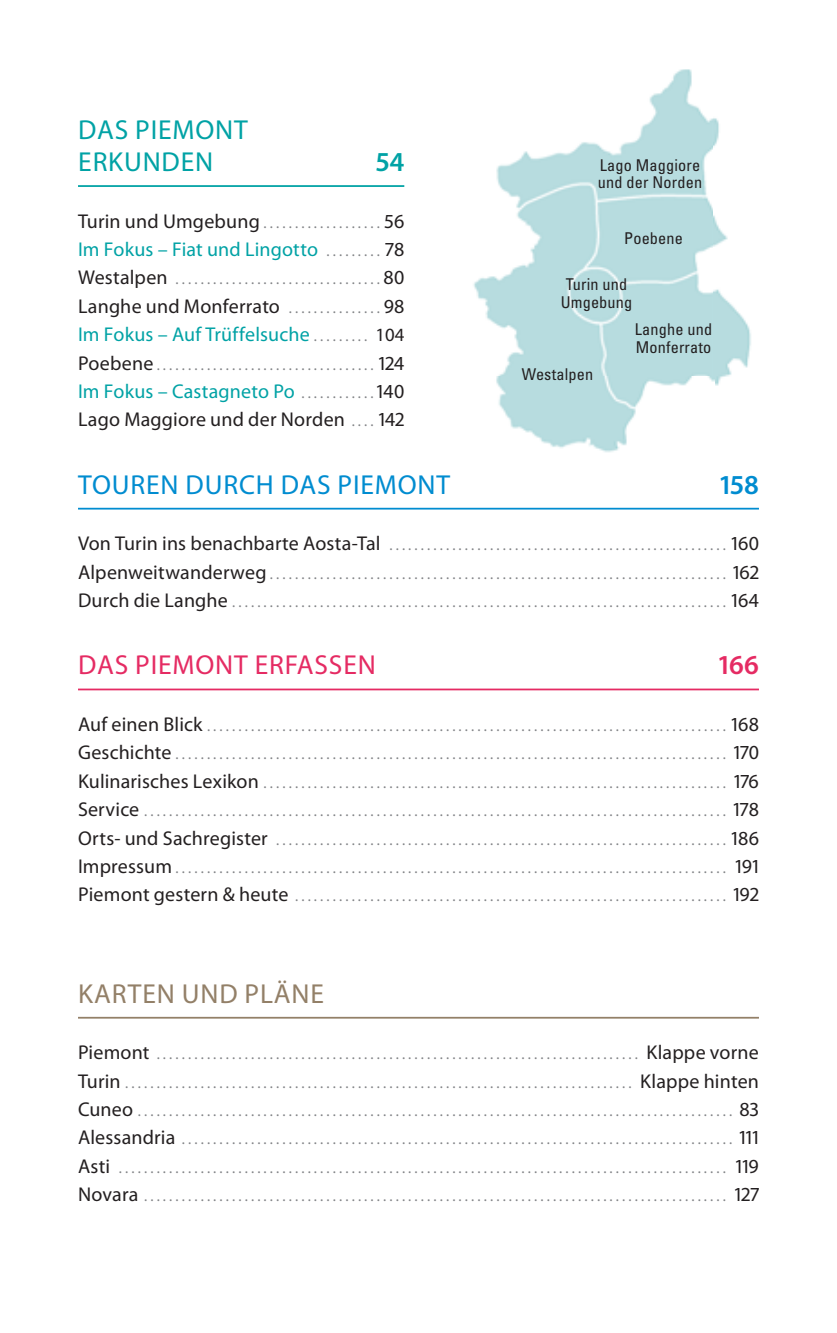
<style>
.page{position:relative;width:837px;height:1333px;background:#fff}
.page>*{position:absolute;margin:0;border:0;box-sizing:border-box;transform-origin:0 0}
.t1{font:27.5px "Myriad Pro";letter-spacing:.03em;color:#008cd0}
.t2{font:27.5px/32px "Myriad Pro";letter-spacing:.03em;color:#00a2a5}
.t3{font:27.5px "Myriad Pro";letter-spacing:.03em;color:#e52b63}
.t4{font:27.5px "Myriad Pro";letter-spacing:.03em;color:#938068}
.t5{font:600 27.5px "Myriad Pro";color:#008cd0}
.t6{font:600 27.5px "Myriad Pro";color:#e52b63}
.t7{font:600 27.5px "Myriad Pro";color:#00a2a5}
.t8{font:20px/28.2px "Myriad Pro";letter-spacing:.01em;color:#231f20}
.t9{font:20px "Myriad Pro";letter-spacing:.005em;color:#00a2a5}
.t10{font:condensed 16.25px/17.5px "Univers";letter-spacing:.01em;color:#231f20}
.t11{font:15px/28.2px "Myriad Pro";color:#808285;text-align:justify}
.s1{font-size:20px;color:#231f20}
.s2{font-size:15px;color:#808285}
.s3{color:#231f20}
.s4{font-size:20px;color:#00a2a5}
.s5{font-size:18.75px;color:#231f20}
.s6{color:#00a2a5}
</style>
<div class="page">
<hr style="left:78px;top:185px;width:326px;height:2px;background:#00a2a5">
<hr style="left:78px;top:508px;width:680px;height:1px;background:#008cd0">
<hr style="left:78px;top:688px;width:680px;height:2px;background:#e52b63">
<hr style="left:78px;top:1016px;width:680px;height:2px;background:#938068">
<img style="left:473px;top:146px;width:240px;height:307px">
<img style="left:578px;top:70px;width:135px;height:76px">
<img style="left:713px;top:118px;width:38px;height:268px">
<h1 class="t2" style="left:78px;top:116px;width:171px">DAS PIEMONT<br>ERKUNDEN</h1>
<h1 class="t7" style="left:376px;top:151px;width:30px">54</h1>
<p class="t11" style="left:78px;top:210px;width:327px"><span class="s1">Turin und Umgebung</span> . . . . . . . . . . . . . . . . . . . <span class="s1">56</span></p>
<h2 class="t9" style="left:78px;top:242px;width:328px">Im Fokus – Fiat und Lingotto <span class="s2">. . . . . . . . .</span> <span class="s3">78</span></h2>
<p class="t11" style="left:78px;top:266px;width:327px"><span class="s1">Westalpen</span> . . . . . . . . . . . . . . . . . . . . . . . . . . . . . . . . . <span class="s1">80</span></p>
<p class="t11" style="left:78px;top:295px;width:327px"><span class="s1">Langhe und Monferrato</span> . . . . . . . . . . . . . . . <span class="s1">98<br></span><span class="s4">Im Fokus – Auf Trüffelsuche</span> . . . . . . . . . <span class="s5">104</span></p>
<p class="t11" style="left:78px;top:351px;width:327px"><span class="s1">Poebene</span> . . . . . . . . . . . . . . . . . . . . . . . . . . . . . . . . . . . <span class="s1">124</span></p>
<h2 class="t8" style="left:78px;top:378px;width:328px"><span class="s6">Im Fokus – Castagneto Po</span> <span class="s2">. . . . . . . . . . . .</span> 140<br>Lago Maggiore und der Norden <span class="s2">. . . .</span> 142</h2>
<p class="t10" style="left:597px;top:158px;width:106px">Lago Maggiore und der Norden</p>
<p class="t10" style="left:624px;top:231px;width:60px">Poebene</p>
<p class="t10" style="left:560px;top:277px;width:73px;text-align:center">Turin und<br>Umgebung</p>
<p class="t10" style="left:521px;top:367px;width:73px">Westalpen</p>
<p class="t10" style="left:634px;top:322px;width:79px">Langhe und<br>Monferrato</p>
<h1 class="t1" style="left:78px;top:474px;width:373px">TOUREN DURCH DAS PIEMONT</h1>
<h1 class="t5" style="left:720px;top:474px;width:40px">158</h1>
<p class="t11" style="left:78px;top:532px;width:682px"><span class="s1">Von Turin ins benachbarte Aosta-Tal</span> . . . . . . . . . . . . . . . . . . . . . . . . . . . . . . . . . . . . . . . . . . . . . . . . . . . . . . <span class="s1">160<br>Alpenweitwanderweg</span> . . . . . . . . . . . . . . . . . . . . . . . . . . . . . . . . . . . . . . . . . . . . . . . . . . . . . . . . . . . . . . . . . . . . . . . . . <span class="s1">162<br>Durch die Langhe</span> . . . . . . . . . . . . . . . . . . . . . . . . . . . . . . . . . . . . . . . . . . . . . . . . . . . . . . . . . . . . . . . . . . . . . . . . . . . . . . . <span class="s1">164</span></p>
<h1 class="t3" style="left:78px;top:654px;width:299px">DAS PIEMONT ERFASSEN</h1>
<h1 class="t6" style="left:718px;top:654px;width:41px">166</h1>
<p class="t11" style="left:78px;top:713px;width:682px"><span class="s1">Auf einen Blick</span> . . . . . . . . . . . . . . . . . . . . . . . . . . . . . . . . . . . . . . . . . . . . . . . . . . . . . . . . . . . . . . . . . . . . . . . . . . . . . . . . . . . <span class="s1">168<br>Geschichte</span> . . . . . . . . . . . . . . . . . . . . . . . . . . . . . . . . . . . . . . . . . . . . . . . . . . . . . . . . . . . . . . . . . . . . . . . . . . . . . . . . . . . . . . . . <span class="s1">170<br>Kulinarisches Lexikon</span> . . . . . . . . . . . . . . . . . . . . . . . . . . . . . . . . . . . . . . . . . . . . . . . . . . . . . . . . . . . . . . . . . . . . . . . . . . <span class="s1">176<br>Service</span> . . . . . . . . . . . . . . . . . . . . . . . . . . . . . . . . . . . . . . . . . . . . . . . . . . . . . . . . . . . . . . . . . . . . . . . . . . . . . . . . . . . . . . . . . . . . . <span class="s1">178<br>Orts- und Sachregister</span> . . . . . . . . . . . . . . . . . . . . . . . . . . . . . . . . . . . . . . . . . . . . . . . . . . . . . . . . . . . . . . . . . . . . . . . . <span class="s1">186<br>Impressum</span> . . . . . . . . . . . . . . . . . . . . . . . . . . . . . . . . . . . . . . . . . . . . . . . . . . . . . . . . . . . . . . . . . . . . . . . . . . . . . . . . . . . . . . . . <span class="s1">191<br>Piemont gestern &amp; heute</span> . . . . . . . . . . . . . . . . . . . . . . . . . . . . . . . . . . . . . . . . . . . . . . . . . . . . . . . . . . . . . . . . . . . . . <span class="s1">192</span></p>
<h1 class="t4" style="left:78px;top:982px;width:247px">KARTEN UND PLÄNE</h1>
<p class="t11" style="left:78px;top:1041px;width:682px"><span class="s1">Piemont</span> . . . . . . . . . . . . . . . . . . . . . . . . . . . . . . . . . . . . . . . . . . . . . . . . . . . . . . . . . . . . . . . . . . . . . . . . . . . . . <span class="s1">Klappe vorne Turin</span> . . . . . . . . . . . . . . . . . . . . . . . . . . . . . . . . . . . . . . . . . . . . . . . . . . . . . . . . . . . . . . . . . . . . . . . . . . . . . . . . . <span class="s1">Klappe hinten Cuneo</span> . . . . . . . . . . . . . . . . . . . . . . . . . . . . . . . . . . . . . . . . . . . . . . . . . . . . . . . . . . . . . . . . . . . . . . . . . . . . . . . . . . . . . . . . . . . . . . . <span class="s1">83<br>Alessandria</span> . . . . . . . . . . . . . . . . . . . . . . . . . . . . . . . . . . . . . . . . . . . . . . . . . . . . . . . . . . . . . . . . . . . . . . . . . . . . . . . . . . . . . . . . <span class="s1">111<br>Asti</span> . . . . . . . . . . . . . . . . . . . . . . . . . . . . . . . . . . . . . . . . . . . . . . . . . . . . . . . . . . . . . . . . . . . . . . . . . . . . . . . . . . . . . . . . . . . . . . . . . <span class="s1">119<br>Novara</span> . . . . . . . . . . . . . . . . . . . . . . . . . . . . . . . . . . . . . . . . . . . . . . . . . . . . . . . . . . . . . . . . . . . . . . . . . . . . . . . . . . . . . . . . . . . . . <span class="s1">127</span></p>
</div>
